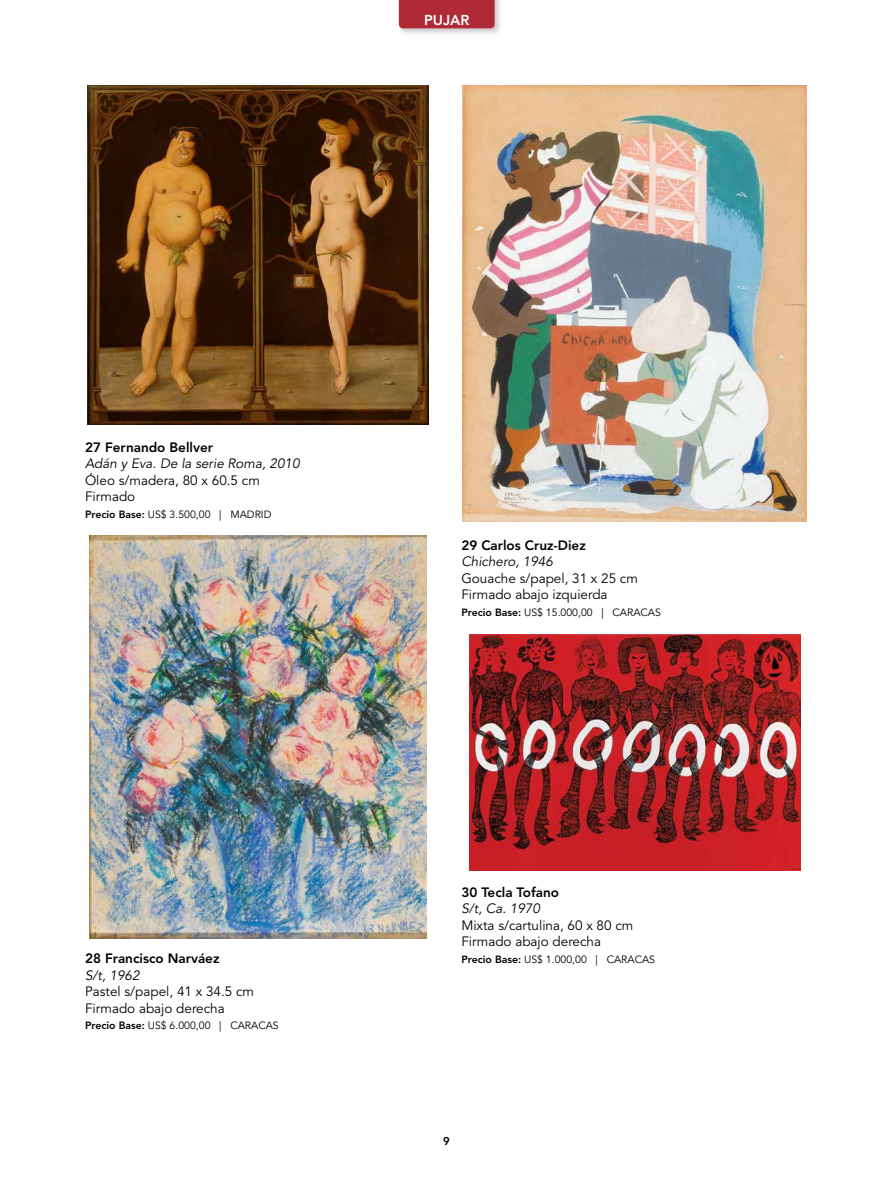
<style>
.page{position:relative;width:893px;height:1191px;background:#fff}
.page>*{position:absolute;margin:0;border:0;box-sizing:border-box;transform-origin:0 0}
.t1{font:800 14.25px "Avenir LT Std";color:#fff}
.t2{font:13.5px/16.5px "Avenir LT Std";color:#000}
.t3{font:800 13.5px "Avenir LT Std";color:#000}
.t4{font:italic 13.5px "Avenir LT Std";color:#000}
.t5{font:800 11.25px "Avenir LT Std";color:#000}
.t6{font:10.5px "Avenir LT Std";color:#000}
.s1{font-weight:800}
</style>
<div class="page">
<div style="left:397px;top:0;width:106px;height:36px;background:#000;opacity:.2"></div>
<div style="left:399px;top:0;width:96px;height:28px;background:#af2a34"></div>
<img style="left:88px;top:85px;width:341px;height:340px">
<img style="left:463px;top:85px;width:343px;height:437px">
<img style="left:469px;top:634px;width:331px;height:236px">
<img style="left:90px;top:536px;width:337px;height:402px">
<p class="t1" style="left:424px;top:11px;width:47px">PUJAR</p>
<p class="t3" style="left:85px;top:439px;width:129px">27 Fernando Bellver</p>
<p class="t4" style="left:85px;top:455px;width:216px">Adán y Eva. De la serie Roma, 2010</p>
<p class="t2" style="left:85px;top:472px;width:176px">Óleo s/madera, 80 x 60.5 cm<br>Firmado</p>
<p class="t6" style="left:85px;top:508px;width:188px"><span class="s1">Precio Base:</span> US$ 3.500,00 | MADRID</p>
<p class="t3" style="left:85px;top:950px;width:136px">28 Francisco Narváez</p>
<p class="t4" style="left:85px;top:967px;width:56px">S/t, 1962</p>
<p class="t2" style="left:85px;top:983px;width:171px">Pastel s/papel, 41 x 34.5 cm<br>Firmado abajo derecha</p>
<p class="t6" style="left:85px;top:1019px;width:195px"><span class="s1">Precio Base:</span> US$ 6.000,00 | CARACAS</p>
<p class="t3" style="left:461px;top:537px;width:126px">29 Carlos Cruz-Diez</p>
<p class="t4" style="left:461px;top:554px;width:93px">Chichero, 1946</p>
<p class="t2" style="left:461px;top:570px;width:178px">Gouache s/papel, 31 x 25 cm<br>Firmado abajo izquierda</p>
<p class="t6" style="left:461px;top:606px;width:201px"><span class="s1">Precio Base:</span> US$ 15.000,00 | CARACAS</p>
<p class="t3" style="left:461px;top:884px;width:99px">30 Tecla Tofano</p>
<p class="t4" style="left:461px;top:900px;width:80px">S/t, Ca. 1970</p>
<p class="t2" style="left:461px;top:917px;width:174px">Mixta s/cartulina, 60 x 80 cm<br>Firmado abajo derecha</p>
<p class="t6" style="left:461px;top:953px;width:195px"><span class="s1">Precio Base:</span> US$ 1.000,00 | CARACAS</p>
<p class="t5" style="left:443px;top:1134px;width:8px">9</p>
</div>
